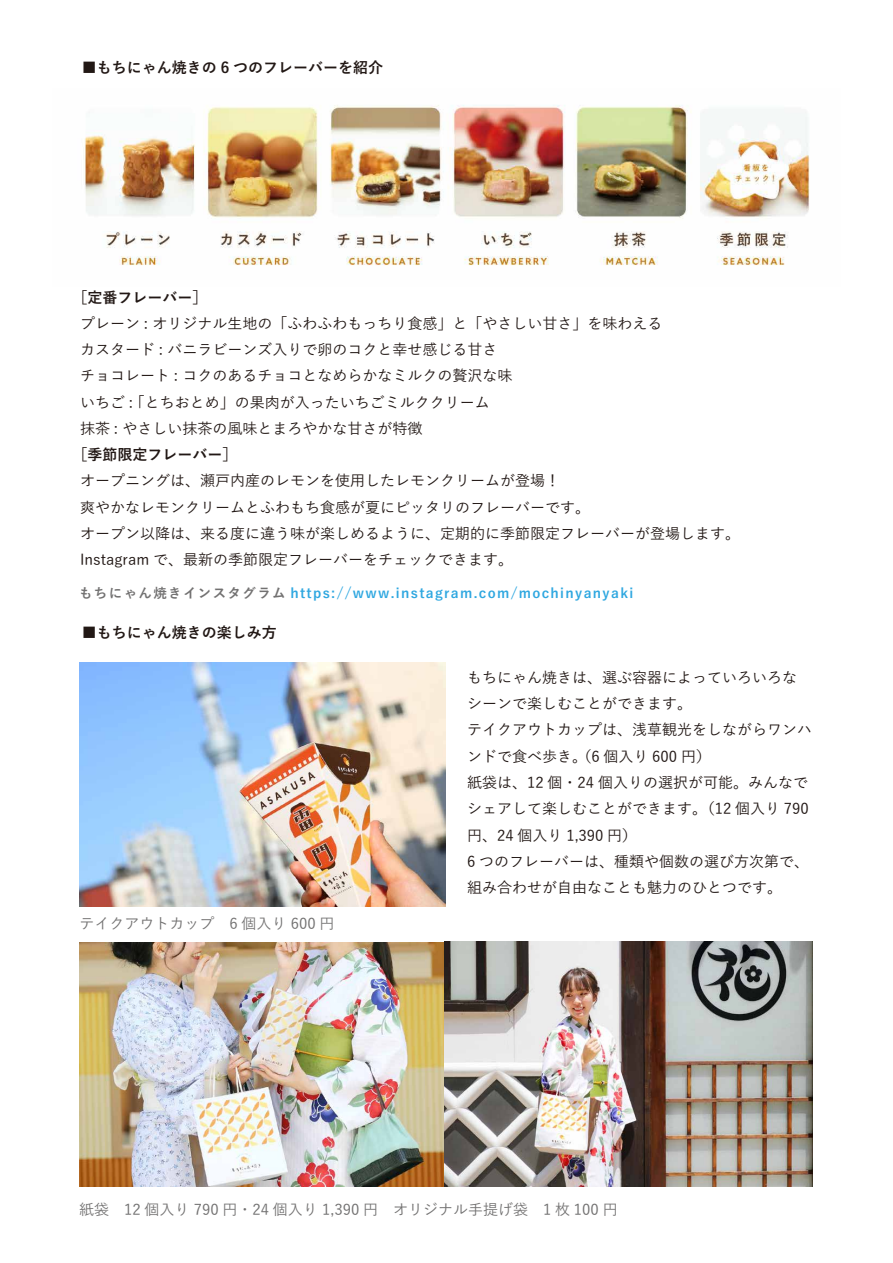
<style>
.page{position:relative;width:893px;height:1263px;background:#fff}
.page>*{position:absolute;margin:0;border:0;box-sizing:border-box;transform-origin:0 0}
.t1{font:500 15px/26.2px "Yu Go";color:#221815}
.t2{font:500 15px "Yu Go";color:#727171}
.t3{font:700 15px "Yu Go";color:#221815}
.t4{font:700 13.5px "Yu Go";letter-spacing:.1em;color:#2ea7e0}
.s1{color:#727171}
</style>
<div class="page">
<img style="left:79px;top:663px;width:366px;height:244px">
<img style="left:79px;top:942px;width:733px;height:245px">
<img style="left:83px;top:105px;width:727px;height:161px">
<p class="t3" style="left:82px;top:59px;width:303px">■もちにゃん焼きの 6 つのフレーバーを紹介</p>
<p class="t3" style="left:73px;top:289px;width:136px">［定番フレーバー］</p>
<p class="t1" style="left:80px;top:308px;width:584px">プレーン : オリジナル生地の「ふわふわもっちり食感」と「やさしい甘さ」を味わえるカスタード : バニラビーンズ入りで卵のコクと幸せ感じる甘さ<br>チョコレート : コクのあるチョコとなめらかなミルクの贅沢な味<br>いちご : 「とちおとめ」の果肉が入ったいちごミルククリーム<br>抹茶 : やさしい抹茶の風味とまろやかな甘さが特徴</p>
<p class="t3" style="left:73px;top:446px;width:166px">［季節限定フレーバー］</p>
<p class="t1" style="left:80px;top:466px;width:661px">オープニングは、瀬戸内産のレモンを使用したレモンクリームが登場！<br>爽やかなレモンクリームとふわもち食感が夏にピッタリのフレーバーです。<br>オープン以降は、来る度に違う味が楽しめるように、定期的に季節限定フレーバーが登場します。Instagram で、最新の季節限定フレーバーをチェックできます。</p>
<p class="t4" style="left:79px;top:586px;width:556px"><span class="s1">もちにゃん焼きインスタグラム</span> https://www.instagram.com/mochinyanyaki</p>
<p class="t3" style="left:82px;top:624px;width:196px">■もちにゃん焼きの楽しみ方</p>
<p class="t2" style="left:79px;top:910px;width:257px">テイクアウトカップ　6 個入り 600 円</p>
<p class="t1" style="left:467px;top:662px;width:346px">もちにゃん焼きは、選ぶ容器によっていろいろなシーンで楽しむことができます。<br>テイクアウトカップは、浅草観光をしながらワンハンドで食べ歩き。（6 個入り 600 円）<br>紙袋は、12 個・24 個入りの選択が可能。みんなでシェアして楽しむことができます。（12 個入り 790円、24 個入り 1,390 円）<br>6 つのフレーバーは、種類や個数の選び方次第で、組み合わせが自由なことも魅力のひとつです。</p>
<p class="t2" style="left:79px;top:1195px;width:540px">紙袋　12 個入り 790 円・24 個入り 1,390 円　オリジナル手提げ袋　1 枚 100 円</p>
</div>
